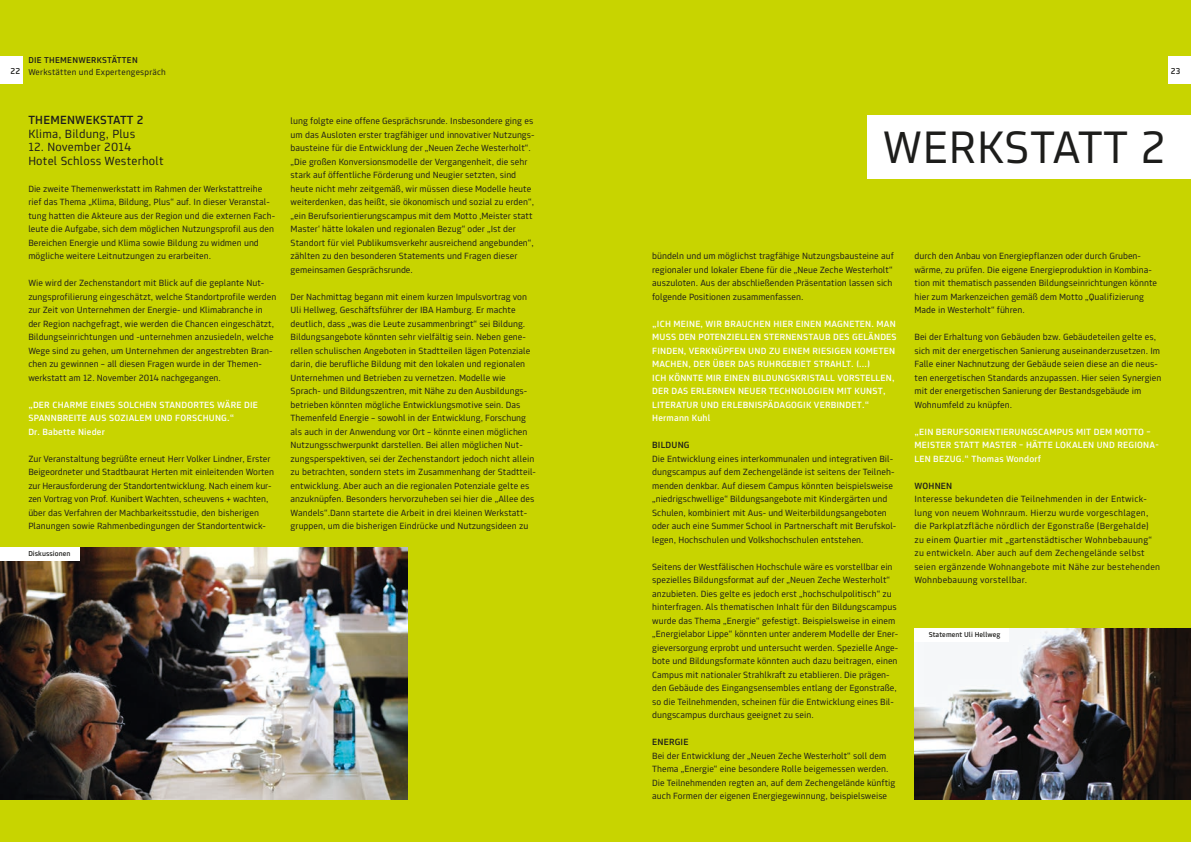
<style>
.page{position:relative;width:1191px;height:842px;background:#c8d400}
.page>*{position:absolute;margin:0;border:0;box-sizing:border-box;transform-origin:0 0}
.Aufmacher_Headline_b{font:48px "Tram Beta 110502 a";letter-spacing:.01em;color:#1d1d1b}
.Headline_2{font:12.5px "Tram Beta 110502 a";letter-spacing:.015em;color:#1d1d1b}
.Headline_1_Versalien{font:500 12.5px "Tram Beta 110502 a";letter-spacing:.02em;color:#1d1d1b}
.Fliesstext{font:9.5px/13.5px "Tram Beta 110502 a";color:#1d1d1b}
.Fliesstext_bold_Vers{font:500 9.5px/13.5px "Tram Beta 110502 a";letter-spacing:.02em;color:#fff}
.Fliesstext-2{font:9.5px/13.5px "Tram Beta 110502 a";letter-spacing:.02em;color:#1d1d1b}
.Fliesstext_bold_Vers-2{font:500 9.5px "Tram Beta 110502 a";letter-spacing:.02em;color:#1d1d1b}
.Rubrik_links{font:9px "Tram Beta 110502 a";letter-spacing:.02em;color:#1d1d1b}
.Rubrik_bold_links{font:500 9px "Tram Beta 110502 a";letter-spacing:.03em;color:#1d1d1b}
.Pagina_li_Seite{font:500 9px "Tram Beta 110502 a";color:#1d1d1b}
.Pagina_re_Seite{font:500 9px "Tram Beta 110502 a";color:#1d1d1b}
.Fliesstext-3{font:500 7.5px "Tram Beta 110502 a";letter-spacing:.005em;color:#1d1d1b}
.Legenden_linke_Seite{font:500 7.5px "Tram Beta 110502 a";letter-spacing:.005em;color:#1d1d1b}
</style>
<div class="page">
<img style="left:0;top:547px;width:407px;height:252px">
<img style="left:914px;top:628px;width:277px;height:171px">
<div style="left:0;top:547px;width:80px;height:14px;background:#fff"></div>
<div style="left:914px;top:628px;width:95px;height:14px;background:#fff"></div>
<div style="left:1168px;top:57px;width:23px;height:27px;background:#fff"></div>
<div style="left:0;top:57px;width:23px;height:27px;background:#fff"></div>
<div style="left:867px;top:115px;width:324px;height:63px;background:#fff"></div>
<p class="Rubrik_bold_links" style="left:28px;top:53px;width:111px">DIE THEMENWERKSTÄTTEN</p>
<p class="Rubrik_links" style="left:28px;top:65px;width:139px">Werkstätten und Expertengespräch</p>
<p class="Headline_1_Versalien" style="left:28px;top:111px;width:117px">THEMENWEKSTATT 2</p>
<p class="Headline_2" style="left:28px;top:125px;width:108px">Klima, Bildung, Plus</p>
<p class="Headline_2" style="left:28px;top:138px;width:104px">12. November 2014</p>
<p class="Headline_2" style="left:28px;top:152px;width:137px">Hotel Schloss Westerholt</p>
<p class="Fliesstext" style="left:28px;top:181px;width:248px">Die zweite Themenwerkstatt im Rahmen der Werkstattreihe rief das Thema „Klima, Bildung, Plus“ auf. In dieser Veranstal&shy;tung hatten die Akteure aus der Region und die externen Fach&shy;leute die Aufgabe, sich dem möglichen Nutzungsprofil aus den Bereichen Energie und Klima sowie Bildung zu widmen und mögliche weitere Leitnutzungen zu erarbeiten.</p>
<p class="Fliesstext" style="left:28px;top:276px;width:249px">Wie wird der Zechenstandort mit Blick auf die geplante Nut&shy;zungsprofilierung eingeschätzt, welche Standortprofile werden zur Zeit von Unternehmen der Energie- und Klimabranche in der Region nachgefragt, wie werden die Chancen eingeschätzt, Bildungseinrichtungen und -unternehmen anzusiedeln, welche Wege sind zu gehen, um Unternehmen der angestrebten Bran&shy;chen zu gewinnen – all diesen Fragen wurde in der Themen&shy;werkstatt am 12. November 2014 nachgegangen.</p>
<p class="Fliesstext_bold_Vers" style="left:28px;top:397px;width:231px">„DER CHARME EINES SOLCHEN STANDORTES WÄRE DIE<br>SPANNBREITE AUS SOZIALEM UND FORSCHUNG.“<br>Dr. Babette Nieder</p>
<p class="Fliesstext" style="left:28px;top:451px;width:247px">Zur Veranstaltung begrüßte erneut Herr Volker Lindner, Erster<br>Beigeordneter und Stadtbaurat Herten mit einleitenden Worten</p>
<p class="Fliesstext" style="left:28px;top:478px;width:245px">zur Herausforderung der Standortentwicklung. Nach einem kur&shy;zen Vortrag von Prof. Kunibert Wachten, scheuvens + wachten, über das Verfahren der Machbarkeitsstudie, den bisherigen Planungen sowie Rahmenbedingungen der Standortentwick-</p>
<p class="Pagina_li_Seite" style="left:11px;top:65px;width:11px">22</p>
<p class="Pagina_re_Seite" style="left:1170px;top:65px;width:11px">23</p>
<p class="Fliesstext" style="left:291px;top:114px;width:245px">lung folgte eine offene Gesprächsrunde. Insbesondere ging es um das Ausloten erster tragfähiger und innovativer Nutzungs&shy;bausteine für die Entwicklung der „Neuen Zeche Westerholt“. „Die großen Konversionsmodelle der Vergangenheit, die sehr stark auf öffentliche Förderung und Neugier setzten, sind heute nicht mehr zeitgemäß, wir müssen diese Modelle heute weiterdenken, das heißt, sie ökonomisch und sozial zu erden“, „ein Berufsorientierungscampus mit dem Motto ‚Meister statt Master‘ hätte lokalen und regionalen Bezug“ oder „Ist der Standort für viel Publikumsverkehr ausreichend angebunden“, zählten zu den besonderen Statements und Fragen dieser gemeinsamen Gesprächsrunde.</p>
<p class="Fliesstext" style="left:291px;top:289px;width:247px">Der Nachmittag begann mit einem kurzen Impulsvortrag von Uli Hellweg, Geschäftsführer der IBA Hamburg. Er machte deutlich, dass „was die Leute zusammenbringt“ sei Bildung.<br>Bildungsangebote könnten sehr vielfältig sein. Neben gene&shy;rellen schulischen Angeboten in Stadtteilen lägen Potenziale darin, die berufliche Bildung mit den lokalen und regionalen Unternehmen und Betrieben zu vernetzen. Modelle wie Sprach- und Bildungszentren, mit Nähe zu den Ausbildungs&shy;betrieben könnten mögliche Entwicklungsmotive sein. Das Themenfeld Energie – sowohl in der Entwicklung, Forschung als auch in der Anwendung vor Ort – könnte einen möglichen Nutzungsschwerpunkt darstellen. Bei allen möglichen Nut&shy;zungsperspektiven, sei der Zechenstandort jedoch nicht allein zu betrachten, sondern stets im Zusammenhang der Stadtteil&shy;entwicklung. Aber auch an die regionalen Potenziale gelte es anzuknüpfen. Besonders hervorzuheben sei hier die „Allee des Wandels“.Dann startete die Arbeit in drei kleinen Werkstatt&shy;gruppen, um die bisherigen Eindrücke und Nutzungsideen zu</p>
<p class="Aufmacher_Headline_b" style="left:883px;top:114px;width:285px">WERKSTATT 2</p>
<p class="Fliesstext" style="left:652px;top:249px;width:243px">bündeln und um möglichst tragfähige Nutzungsbausteine auf regionaler und lokaler Ebene für die „Neue Zeche Westerholt“ auszuloten. Aus der abschließenden Präsentation lassen sich folgende Positionen zusammenfassen.</p>
<p class="Fliesstext_bold_Vers" style="left:652px;top:316px;width:246px">„ICH MEINE, WIR BRAUCHEN HIER EINEN MAGNETEN. MAN MUSS DEN POTENZIELLEN STERNENSTAUB DES GELÄNDES FINDEN, VERKNÜPFEN UND ZU EINEM RIESIGEN KOMETEN MACHEN, DER ÜBER DAS RUHRGEBIET STRAHLT. (...)</p>
<p class="Fliesstext_bold_Vers" style="left:652px;top:370px;width:244px">ICH KÖNNTE MIR EINEN BILDUNGSKRISTALL VORSTELLEN,<br>DER DAS ERLERNEN NEUER TECHNOLOGIEN MIT KUNST,<br>LITERATUR UND ERLEBNISPÄDAGOGIK VERBINDET.“</p>
<p class="Fliesstext_bold_Vers" style="left:652px;top:411px;width:60px">Hermann Kuhl</p>
<p class="Fliesstext_bold_Vers-2" style="left:652px;top:438px;width:39px">BILDUNG</p>
<p class="Fliesstext" style="left:652px;top:451px;width:246px">Die Entwicklung eines interkommunalen und integrativen Bil&shy;dungscampus auf dem Zechengelände ist seitens der Teilneh&shy;menden denkbar. Auf diesem Campus könnten beispielsweise „niedrigschwellige“ Bildungsangebote mit Kindergärten und Schulen, kombiniert mit Aus- und Weiterbildungsangeboten oder auch eine Summer School in Partnerschaft mit Berufskol&shy;legen, Hochschulen und Volkshochschulen entstehen.</p>
<p class="Fliesstext" style="left:652px;top:559px;width:248px">Seitens der Westfälischen Hochschule wäre es vorstellbar ein spezielles Bildungsformat auf der „Neuen Zeche Westerholt“ anzubieten. Dies gelte es jedoch erst „hochschulpolitisch“ zu hinterfragen. Als thematischen Inhalt für den Bildungscampus wurde das Thema „Energie“ gefestigt. Beispielsweise in einem „Energielabor Lippe“ könnten unter anderem Modelle der Ener&shy;gieversorgung erprobt und untersucht werden. Spezielle Ange&shy;bote und Bildungsformate könnten auch dazu beitragen, einen Campus mit nationaler Strahlkraft zu etablieren. Die prägen&shy;den Gebäude des Eingangsensembles entlang der Egonstraße, so die Teilnehmenden, scheinen für die Entwicklung eines Bil&shy;dungscampus durchaus geeignet zu sein.</p>
<p class="Fliesstext_bold_Vers-2" style="left:652px;top:735px;width:38px">ENERGIE</p>
<p class="Fliesstext" style="left:652px;top:748px;width:245px">Bei der Entwicklung der „Neuen Zeche Westerholt“ soll dem Thema „Energie“ eine besondere Rolle beigemessen werden.<br>Die Teilnehmenden regten an, auf dem Zechengelände künftig auch Formen der eigenen Energiegewinnung, beispielsweise</p>
<p class="Fliesstext" style="left:914px;top:249px;width:244px">durch den Anbau von Energiepflanzen oder durch Gruben&shy;wärme, zu prüfen. Die eigene Energieproduktion in Kombina&shy;tion mit thematisch passenden Bildungseinrichtungen könnte hier zum Markenzeichen gemäß dem Motto „Qualifizierung Made in Westerholt“ führen.</p>
<p class="Fliesstext" style="left:914px;top:330px;width:248px">Bei der Erhaltung von Gebäuden bzw. Gebäudeteilen gelte es, sich mit der energetischen Sanierung auseinanderzusetzen. Im Falle einer Nachnutzung der Gebäude seien diese an die neus&shy;ten energetischen Standards anzupassen. Hier seien Synergien mit der energetischen Sanierung der Bestandsgebäude im Wohnumfeld zu knüpfen.</p>
<p class="Fliesstext_bold_Vers" style="left:914px;top:424px;width:246px">„EIN BERUFSORIENTIERUNGSCAMPUS MIT DEM MOTTO –<br>MEISTER STATT MASTER – HÄTTE LOKALEN UND REGIONA-<br>LEN BEZUG.“ Thomas Wondorf</p>
<p class="Fliesstext_bold_Vers-2" style="left:914px;top:479px;width:39px">WOHNEN</p>
<p class="Fliesstext-2" style="left:914px;top:492px;width:247px">Interesse bekundeten die Teilnehmenden in der Entwick&shy;lung von neuem Wohnraum. Hierzu wurde vorgeschlagen, die Parkplatzfläche nördlich der Egonstraße (Bergehalde) zu einem Quartier mit „gartenstädtischer Wohnbebauung“ zu entwickeln. Aber auch auf dem Zechengelände selbst seien ergänzende Wohnangebote mit Nähe zur bestehenden Wohnbebauung vorstellbar.</p>
<p class="Legenden_linke_Seite" style="left:28px;top:548px;width:44px">Diskussionen</p>
<p class="Fliesstext-3" style="left:928px;top:629px;width:73px">Statement Uli Hellweg</p>
</div>
